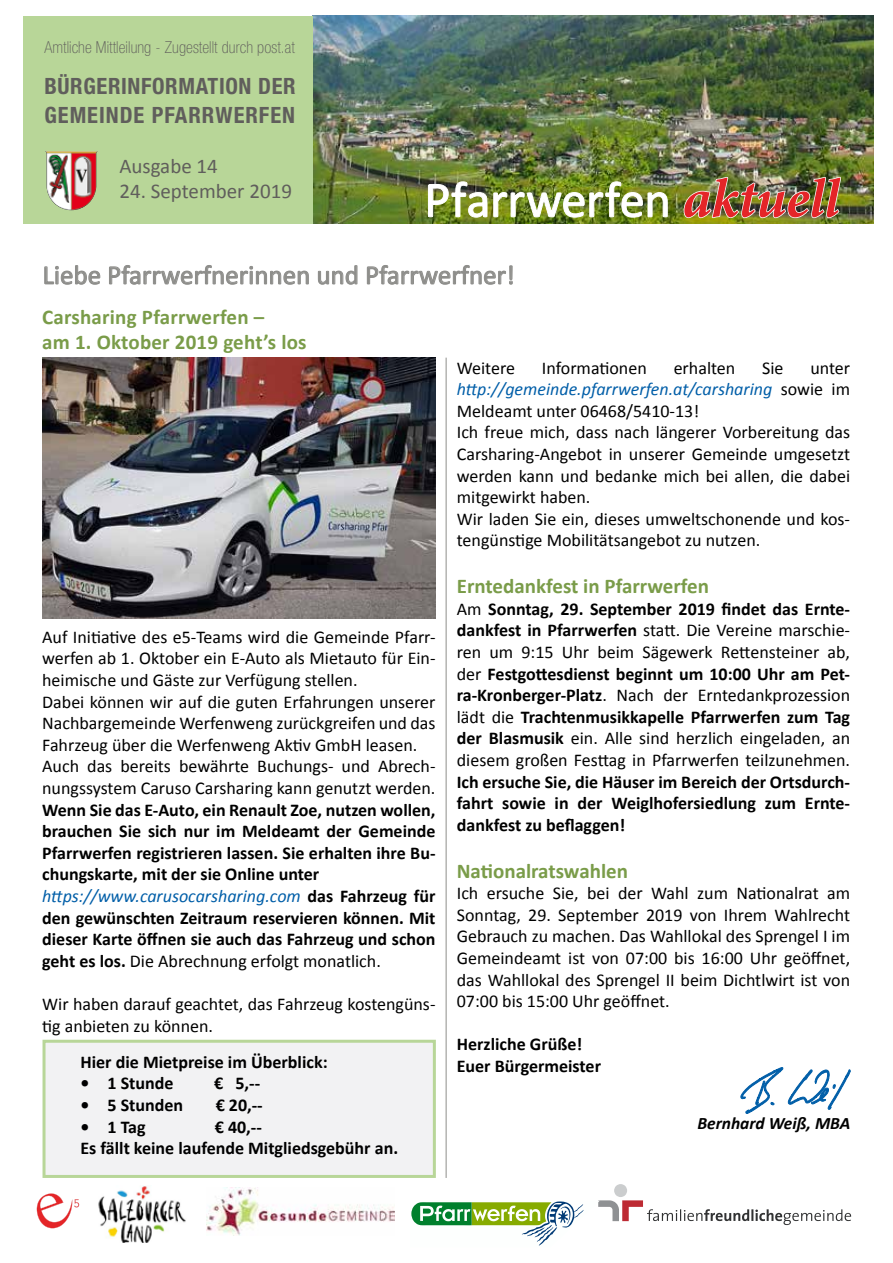
<style>
.page{position:relative;width:893px;height:1263px;background:#fff}
.page>*{position:absolute;margin:0;border:0;box-sizing:border-box;transform-origin:0 0}
.t1{font:51px "Calibri";letter-spacing:-.01em;color:#fff}
.t2{font:27px "Calibri";color:#8e8e8b}
.t3{font:700 condensed 22.5px/28.8px "Helvetica Neue LT Std";letter-spacing:.03em;color:#605e5c}
.t4{font:700 21px/25.2px "Calibri";color:#7a9c49}
.t5{font:21px "Calibri";color:#605e5c}
.t6{font:18px/21.6px "Calibri";color:#000}
.t7{font:700 18px/21.6px "Calibri";color:#000}
.t8{font:italic 700 17.4px "Calibri";color:#000}
.t9{font:100 condensed 16.5px "Helvetica Neue LT Std";letter-spacing:.005em;color:#605e5c}
.s1{font-family:"Minion Pro";font-weight:700;font-style:italic;font-size:55.5px;color:#e42528}
.s2{font-weight:400;font-style:italic;color:#005ea8}
.s3{font-weight:400}
.s4{font-style:italic;color:#005ea8}
.s5{font-weight:700}
</style>
<div class="page">
<div style="left:43px;top:1040px;width:393px;height:138px;background:#f2f2f3;border:3px solid #b8d698"></div>
<img style="left:312px;top:16px;width:562px;height:207px">
<div style="left:23px;top:16px;width:289px;height:207px;background:#b8d698"></div>
<img style="left:428px;top:181px;width:240px;height:41px">
<img style="left:683px;top:176px;width:157px;height:43px">
<svg style="left:411px;top:1184px;width:440px;height:62px"></svg>
<svg style="left:37px;top:1193px;width:42px;height:35px"></svg>
<img style="left:98px;top:1185px;width:88px;height:57px">
<img style="left:206px;top:1187px;width:188px;height:48px">
<img style="left:45px;top:151px;width:53px;height:59px">
<svg style="left:44px;top:265px;width:56px;height:19px"></svg>
<svg style="left:109px;top:265px;width:200px;height:20px"></svg>
<svg style="left:318px;top:265px;width:39px;height:19px"></svg>
<svg style="left:367px;top:265px;width:146px;height:20px"></svg>
<svg style="left:741px;top:1067px;width:110px;height:47px"></svg>
<hr style="left:446px;top:358px;width:1px;height:820px;background:#8e8e8b">
<img style="left:43px;top:357px;width:392px;height:261px">
<p class="t9" style="left:44px;top:37px;width:252px">Amtliche Mittleilung - Zugestellt durch post.at</p>
<p class="t3" style="left:44px;top:71px;width:253px">BÜRGERINFORMATION DER<br>GEMEINDE PFARRWERFEN</p>
<p class="t5" style="left:119px;top:153px;width:100px">Ausgabe 14</p>
<p class="t5" style="left:119px;top:178px;width:174px">24. September 2019</p>
<h1 class="t1" style="left:424px;top:168px;width:417px">Pfarrwerfen <span class="s1">aktuell</span></h1>
<h2 class="t2" style="left:43px;top:258px;width:474px">Liebe Pfarrwerfnerinnen und Pfarrwerfner!</h2>
<p class="t4" style="left:42px;top:304px;width:266px">Carsharing Pfarrwerfen –<br>am 1. Oktober 2019 geht’s los</p>
<p class="t6" style="left:42px;top:626px;width:395px">Auf Initiative des e5-Teams wird die Gemeinde Pfarr&shy;werfen ab 1. Oktober ein E-Auto als Mietauto für Ein&shy;heimische und Gäste zur Verfügung stellen.<br>Dabei können wir auf die guten Erfahrungen unserer Nachbargemeinde Werfenweng zurückgreifen und das Fahrzeug über die Werfenweng Aktiv GmbH leasen.<br>Auch das bereits bewährte Buchungs- und Abrech&shy;nungssystem Caruso Carsharing kann genutzt werden.</p>
<p class="t7" style="left:42px;top:799px;width:395px">Wenn Sie das E-Auto, ein Renault Zoe, nutzen wollen, brauchen Sie sich nur im Meldeamt der Gemeinde Pfarrwerfen registrieren lassen. Sie erhalten ihre Bu&shy;chungskarte, mit der sie Online unter <span class="s2">https://www.carusocarsharing.com</span> das Fahrzeug für den gewünschten Zeitraum reservieren können. Mit dieser Karte öffnen sie auch das Fahrzeug und schon geht es los. <span class="s3">Die Abrechnung erfolgt monatlich.</span></p>
<p class="t6" style="left:42px;top:993px;width:395px">Wir haben darauf geachtet, das Fahrzeug kostengüns&shy;tig anbieten zu können.</p>
<p class="t7" style="left:80px;top:1051px;width:249px">Hier die Mietpreise im Überblick:</p>
<p class="t7" style="left:80px;top:1072px;width:95px">• 1 Stunde</p>
<p class="t7" style="left:214px;top:1072px;width:48px">€ 5,--</p>
<p class="t7" style="left:80px;top:1094px;width:104px">• 5 Stunden</p>
<p class="t7" style="left:216px;top:1094px;width:49px">€ 20,--</p>
<p class="t7" style="left:80px;top:1116px;width:67px">• 1 Tag</p>
<p class="t7" style="left:80px;top:1116px;width:319px;text-align:center">€ 40,--<br>Es fällt keine laufende Mitgliedsgebühr an.</p>
<p class="t6" style="left:457px;top:357px;width:60px">Weitere</p>
<p class="t6" style="left:542px;top:357px;width:106px">Informationen</p>
<p class="t6" style="left:674px;top:357px;width:63px">erhalten</p>
<p class="t6" style="left:762px;top:357px;width:23px">Sie</p>
<p class="t6" style="left:457px;top:357px;width:395px;text-indent:353px">unter <span class="s4">http://gemeinde.pfarrwerfen.at/carsharing</span> sowie im Meldeamt unter 06468/5410-13!<br>Ich freue mich, dass nach längerer Vorbereitung das Carsharing-Angebot in unserer Gemeinde umgesetzt werden kann und bedanke mich bei allen, die dabei mitgewirkt haben.<br>Wir laden Sie ein, dieses umweltschonende und kos&shy;tengünstige Mobilitätsangebot zu nutzen.</p>
<p class="t4" style="left:457px;top:573px;width:254px">Erntedankfest in Pfarrwerfen</p>
<p class="t6" style="left:457px;top:598px;width:395px;text-align:justify">Am <span class="s5">Sonntag, 29. September 2019 findet das Ernte&shy;dankfest in Pfarrwerfen</span> statt. Die Vereine marschie&shy;ren um 9:15 Uhr beim Sägewerk Rettensteiner ab, der <span class="s5">Festgottesdienst beginnt um 10:00 Uhr am Pet&shy;ra-Kronberger-Platz</span>. Nach der Erntedankprozession lädt die <span class="s5">Trachtenmusikkapelle Pfarrwerfen zum Tag der Blasmusik</span> ein. Alle sind herzlich eingeladen, an diesem großen Festtag in Pfarrwerfen teilzunehmen.</p>
<p class="t7" style="left:457px;top:771px;width:395px;text-align:justify">Ich ersuche Sie, die Häuser im Bereich der Ortsdurch&shy;fahrt sowie in der Weiglhofersiedlung zum Ernte&shy;dankfest zu beflaggen!</p>
<p class="t4" style="left:457px;top:858px;width:173px">Nationalratswahlen</p>
<p class="t6" style="left:457px;top:882px;width:395px;text-align:justify">Ich ersuche Sie, bei der Wahl zum Nationalrat am Sonntag, 29. September 2019 von Ihrem Wahlrecht Gebrauch zu machen. Das Wahllokal des Sprengel I im Gemeindeamt ist von 07:00 bis 16:00 Uhr geöffnet, das Wahllokal des Sprengel II beim Dichtlwirt ist von 07:00 bis 15:00 Uhr geöffnet.</p>
<p class="t7" style="left:457px;top:1033px;width:146px">Herzliche Grüße!<br>Euer Bürgermeister</p>
<p class="t8" style="left:697px;top:1112px;width:155px">Bernhard Weiß, MBA</p>
</div>
